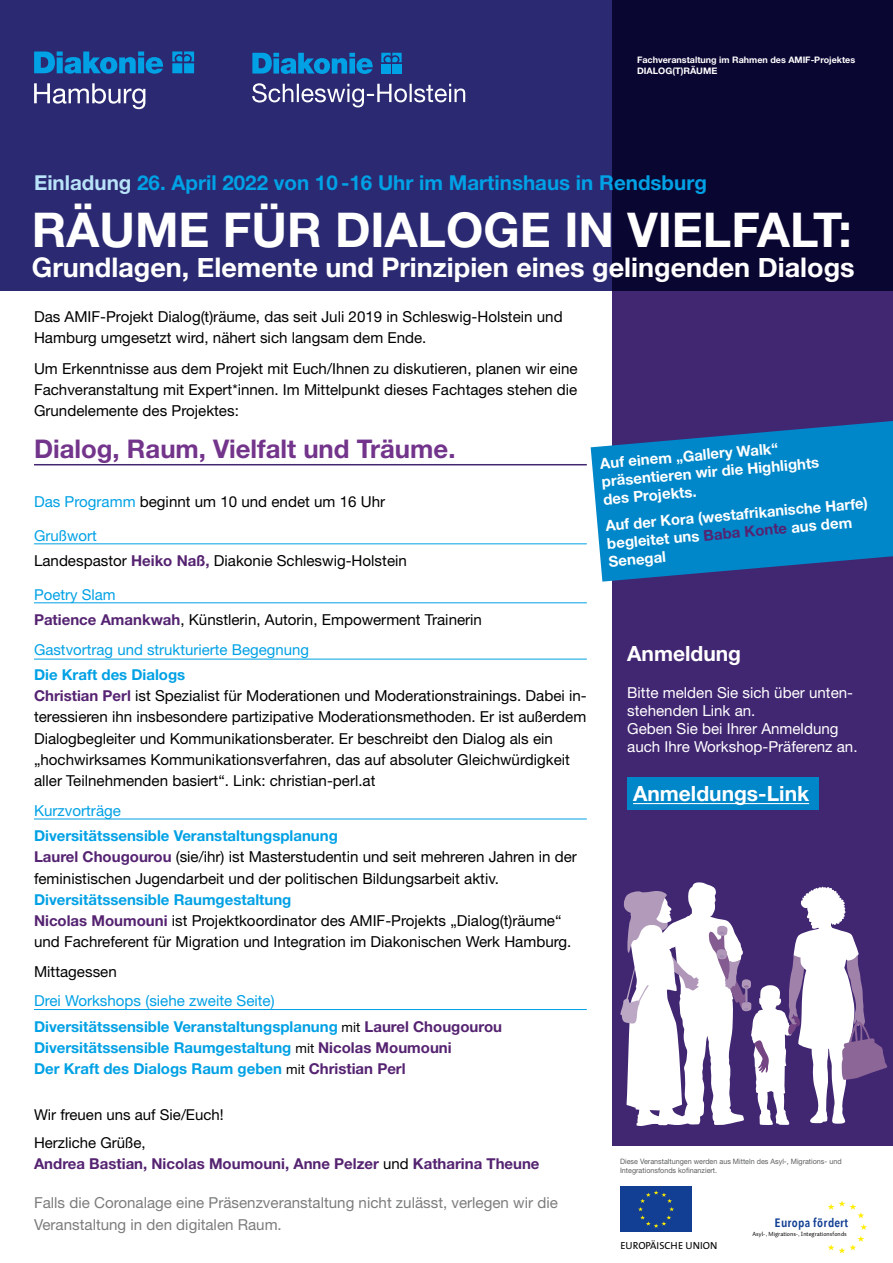
<style>
.page{position:relative;width:893px;height:1263px;background:#fff}
.page>*{position:absolute;margin:0;border:0;box-sizing:border-box;transform-origin:0 0}
.Einf__Abs{font:700 48px "Helvetica Neue LT Pro";color:#fff}
.Einf__Abs-2{font:700 27px "Helvetica Neue";color:#fff}
.Einf__Abs-3{font:700 25.8px "Helvetica Neue LT Pro";color:#73348b}
.t1{font:700 21px "Helvetica Neue LT Pro";color:#fff}
.Einf__Abs-4{font:700 20.55px "Helvetica Neue LT Pro";color:#00a1e5}
.Einf__Abs-5{font:15.15px/21.1px "Helvetica Neue LT Pro";color:#000}
.t2{font:15.15px/21.1px "Helvetica Neue LT Pro";color:#7b7d7c}
.t3{font:15.15px/18.1px "Helvetica Neue LT Pro";color:#fff}
.Einf__Abs-6{font:15.15px "Helvetica Neue LT Pro";color:#00a1e5}
.Einf__Abs-7{font:700 15px "Helvetica Neue LT Pro";color:#00a1e5}
.Einf__Abs-8{font:700 15px/18px "Helvetica Neue LT Pro";color:#fff}
.Einf__Abs-9{font:700 15px "Helvetica Neue LT Pro";color:#552371}
.Einf__Abs-10{font:15px "Helvetica Neue LT Pro";color:#00a1e5}
.Einf__Abs-11{font:15px "Helvetica Neue LT Pro";color:#000}
.Einf__Abs-12{font:600 12.15px "Avenir Next Condensed";letter-spacing:.035em;color:#123f93;scale:1.15 1}
.Einf__Abs-13{font:10.35px "The Sans";color:#000}
.Einf__Abs-14{font:700 9px/10.4px "Helvetica Neue LT Pro";color:#fff}
.Einf__Abs-15{font:7.35px/9px "Helvetica Neue LT Pro";color:#5d5f5e}
.Einf__Abs-16{font:6.15px "Auto 2";color:#000}
.s1{color:#b9e3f8}
.s2{color:#00a1e5}
.s3{font-weight:700;font-size:15px;color:#552371}
.s4{font-weight:400;font-size:13.5px;color:#000}
.s5{color:#552371}
.s6{font-weight:400;color:#000}
.s7{font-family:"Adobe Garamond Pro"}
</style>
<div class="page">
<div style="left:0;top:0;width:893px;height:291px;background:#2a2972"></div>
<svg style="left:612px;top:0;width:281px;height:1146px;background:#2b1958"></svg>
<svg style="left:34px;top:83px;width:111px;height:26px"></svg>
<svg style="left:34px;top:51px;width:160px;height:23px"></svg>
<div style="left:620px;top:1186px;width:72px;height:45px;background:#123f93"></div>
<svg style="left:638px;top:1190px;width:36px;height:38px"></svg>
<svg style="left:828px;top:1236px;width:36px;height:17px"></svg>
<svg style="left:860px;top:1224px;width:7px;height:6px"></svg>
<svg style="left:828px;top:1201px;width:36px;height:17px"></svg>
<svg style="left:252px;top:83px;width:213px;height:24px"></svg>
<svg style="left:252px;top:53px;width:121px;height:21px"></svg>
<svg style="left:381px;top:53px;width:21px;height:9px"></svg>
<div style="left:381px;top:64px;width:10px;height:10px;background:#00a1e5"></div>
<div style="left:392px;top:64px;width:10px;height:10px;background:#00a1e5"></div>
<svg style="left:620px;top:882px;width:268px;height:244px"></svg>
<hr style="left:34px;top:464px;width:553px;height:1px;background:#412672">
<div style="left:627px;top:778px;width:191px;height:32px;background:#0087c9"></div>
<hr style="left:633px;top:803px;width:176px;height:1px;background:#fff">
<hr style="left:34px;top:544px;width:553px;height:1px;background:#00a1e5">
<hr style="left:34px;top:602px;width:553px;height:1px;background:#00a1e5">
<hr style="left:34px;top:659px;width:553px;height:1px;background:#00a1e5">
<hr style="left:34px;top:819px;width:553px;height:1px;background:#00a1e5">
<hr style="left:34px;top:1009px;width:553px;height:1px;background:#00a1e5">
<svg style="left:591px;top:421px;width:302px;height:161px;background:#107cbd"></svg>
<p class="Einf__Abs-14" style="left:637px;top:55px;width:220px">Fachveranstaltung im Rahmen des AMIF-Projektes<br>DIALOG(T)RÄUME</p>
<p class="Einf__Abs-4" style="left:34px;top:170px;width:674px"><span class="s1">Einladung</span> 26. April 2022 von 10 -16 Uhr im Martinshaus in Rendsburg</p>
<p class="Einf__Abs" style="left:32px;top:200px;width:821px">RÄUME FÜR DIALOGE IN VIELFALT:</p>
<p class="Einf__Abs-2" style="left:32px;top:247px;width:824px">Grundlagen, Elemente und Prinzipien eines gelingenden Dialogs</p>
<p class="Einf__Abs-5" style="left:34px;top:306px;width:530px">Das AMIF-Projekt Dialog(t)räume, das seit Juli 2019 in Schleswig-Holstein und<br>Hamburg umgesetzt wird, nähert sich langsam dem Ende.</p>
<p class="Einf__Abs-5" style="left:34px;top:357px;width:545px;text-align:justify">Um Erkenntnisse aus dem Projekt mit Euch/Ihnen zu diskutieren, planen wir eine Fachveranstaltung mit Expert*innen. Im Mittelpunkt dieses Fachtages stehen die Grundelemente des Projektes:</p>
<p class="Einf__Abs-3" style="left:34px;top:433px;width:423px">Dialog, Raum, Vielfalt und Träume.</p>
<p class="Einf__Abs-5" style="left:34px;top:490px;width:353px"><span class="s2">Das Programm</span> beginnt um 10 und endet um 16 Uhr</p>
<p class="Einf__Abs-10" style="left:34px;top:526px;width:64px">Grußwort</p>
<p class="Einf__Abs-5" style="left:34px;top:550px;width:374px">Landespastor <span class="s3">Heiko Naß,</span> Diakonie Schleswig-Holstein</p>
<p class="Einf__Abs-10" style="left:34px;top:585px;width:83px">Poetry Slam</p>
<p class="Einf__Abs-5" style="left:34px;top:609px;width:450px"><span class="s3">Patience Amankwah</span>, Künstlerin, Autorin, Empowerment Trainerin</p>
<p class="Einf__Abs-10" style="left:34px;top:640px;width:277px">Gastvortrag und strukturierte Begegnung</p>
<p class="Einf__Abs-7" style="left:34px;top:665px;width:153px">Die Kraft des Dialogs</p>
<p class="Einf__Abs-5" style="left:34px;top:685px;width:554px"><span class="s3">Christian Perl</span> ist Spezialist für Moderationen und Moderationstrainings. Dabei in&shy;teressieren ihn insbesondere partizipative Moderationsmethoden. Er ist außerdem Dialogbegleiter und Kommunikationsberater. Er beschreibt den Dialog als ein „hochwirksames Kommunikationsverfahren, das auf absoluter Gleichwürdigkeit aller Teilnehmenden basiert“. Link: christian-perl.at</p>
<p class="Einf__Abs-6" style="left:34px;top:801px;width:88px">Kurzvorträge</p>
<p class="Einf__Abs-7" style="left:34px;top:826px;width:305px">Diversitätssensible Veranstaltungsplanung</p>
<p class="Einf__Abs-5" style="left:34px;top:846px;width:544px"><span class="s3">Laurel Chougourou</span> (sie/ihr) ist Masterstudentin und seit mehreren Jahren in der feministischen Jugendarbeit und der politischen Bildungsarbeit aktiv.</p>
<p class="Einf__Abs-7" style="left:34px;top:890px;width:259px">Diversitätssensible Raumgestaltung</p>
<p class="Einf__Abs-5" style="left:34px;top:909px;width:539px"><span class="s3">Nicolas Moumouni</span> ist Projektkoordinator des AMIF-Projekts „Dialog(t)räume“ und Fachreferent für Migration und Integration im Diakonischen Werk Hamburg.</p>
<p class="Einf__Abs-5" style="left:34px;top:960px;width:84px">Mittagessen</p>
<p class="Einf__Abs-6" style="left:34px;top:992px;width:242px">Drei Workshops (siehe zweite Seite)</p>
<p class="Einf__Abs-7" style="left:34px;top:1017px;width:470px">Diversitätssensible Veranstaltungsplanung <span class="s4">mit</span> <span class="s5">Laurel Chougourou</span></p>
<p class="Einf__Abs-7" style="left:34px;top:1038px;width:419px">Diversitätssensible Raumgestaltung <span class="s4">mit</span> <span class="s5">Nicolas Moumouni</span></p>
<p class="Einf__Abs-7" style="left:34px;top:1059px;width:373px">Der Kraft des Dialogs Raum geben <span class="s4">mit</span> <span class="s5">Christian Perl</span></p>
<p class="Einf__Abs-11" style="left:34px;top:1105px;width:191px">Wir freuen uns auf Sie/Euch!</p>
<p class="Einf__Abs-11" style="left:34px;top:1133px;width:113px">Herzliche Grüße,</p>
<p class="Einf__Abs-9" style="left:34px;top:1154px;width:507px">Andrea Bastian, Nicolas Moumouni, Anne Pelzer <span class="s6">und</span> Katharina Theune</p>
<p class="t2" style="left:34px;top:1192px;width:525px">Falls die Coronalage eine Präsenzveranstaltung nicht zulässt, verlegen wir die<br>Veranstaltung in den digitalen Raum.</p>
<p class="Einf__Abs-8" style="left:599px;top:454px;width:180px;rotate:-5deg">Auf einem „Gallery Walk“</p>
<p class="Einf__Abs-8" style="left:601px;top:472px;width:220px;rotate:-5deg">präsentieren wir die Highlights</p>
<p class="Einf__Abs-8" style="left:602px;top:490px;width:95px;rotate:-5deg">des Projekts.</p>
<p class="Einf__Abs-8" style="left:605px;top:516px;width:265px;rotate:-5deg">Auf der Kora (westafrikanische Harfe) begleitet uns <span class="s5">Baba Konte</span> aus dem<br>Senegal</p>
<p class="t1" style="left:627px;top:641px;width:115px">Anmeldung</p>
<p class="t3" style="left:627px;top:683px;width:232px">Bitte melden Sie sich über unten&shy;stehenden Link an.<br>Geben Sie bei Ihrer Anmeldung auch Ihre Workshop-Präferenz an.</p>
<p class="t1" style="left:633px;top:781px;width:178px">Anmeldungs-Link</p>
<p class="Einf__Abs-15" style="left:620px;top:1157px;width:223px">Diese Veranstaltungen werden aus Mitteln des Asyl-, Migrations- und<br>Integrationsfonds kofinanziert.</p>
<p class="Einf__Abs-13" style="left:620px;top:1237px;width:98px">EUROPÄISCHE UNION</p>
<p class="Einf__Abs-12" style="left:775px;top:1213px;width:65px">Europa fördert</p>
<p class="Einf__Abs-16" style="left:752px;top:1230px;width:96px">Asyl-<span class="s7">,</span> Migrations-<span class="s7">,</span> Integrationsfonds</p>
</div>
